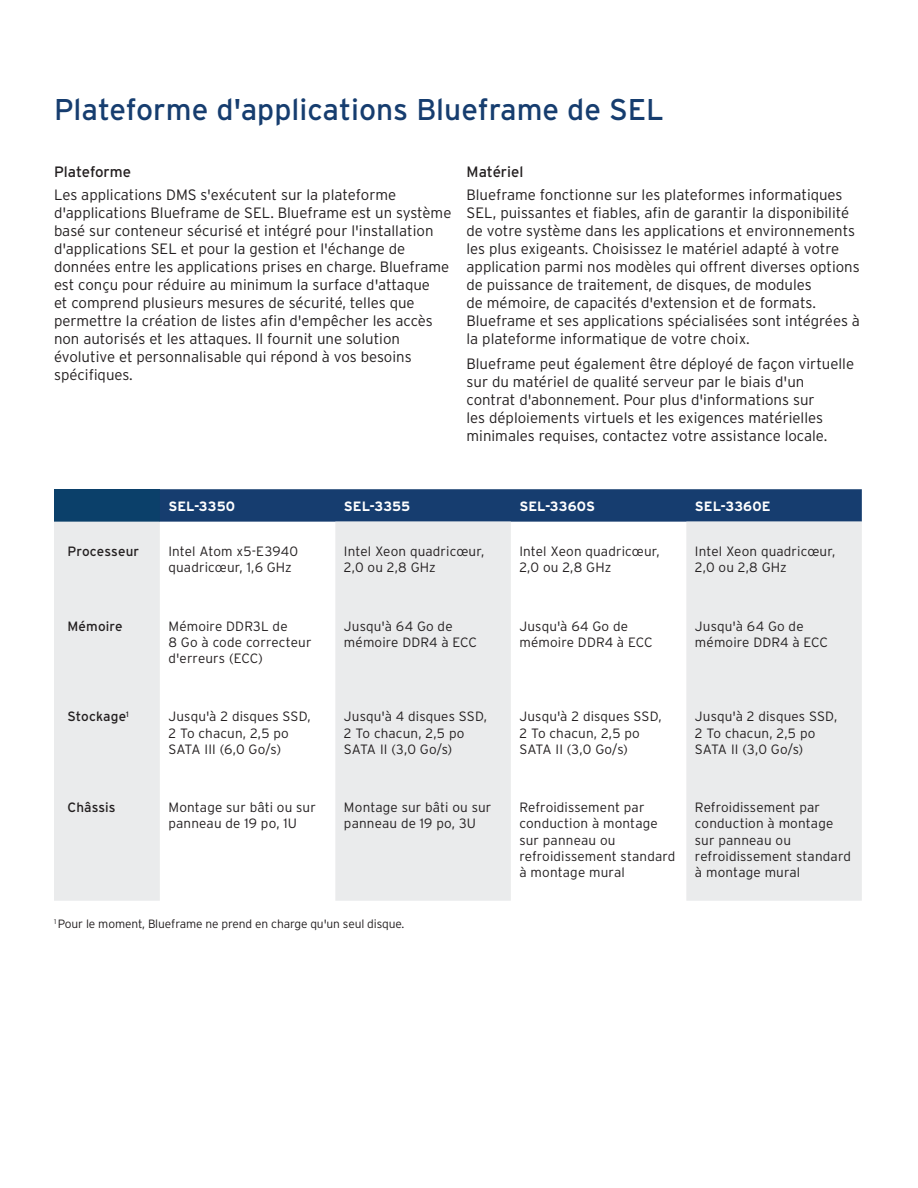
<style>
.page{position:relative;width:918px;height:1188px;background:#fff}
.page>*{position:absolute;margin:0;border:0;box-sizing:border-box;transform-origin:0 0}
.t1{font:30px "Interstate Poly";color:#163d6f}
.t2{font:300 15px/18px "Interstate Poly";color:#231f20}
.t3{font:15px "Interstate Poly";color:#231f20}
.t4{font:300 13.5px/16.2px "Interstate Poly";letter-spacing:.01em;color:#231f20}
.t5{font:700 13.5px "Interstate Poly";letter-spacing:.005em;color:#fff}
.t6{font:13.5px "Interstate Poly";letter-spacing:.01em;color:#231f20}
.t7{font:300 12px "Interstate Poly";letter-spacing:-.01em;color:#231f20}
</style>
<div class="page">
<div style="left:54px;top:489px;width:106px;height:33px;background:#0b406a"></div>
<div style="left:160px;top:489px;width:702px;height:33px;background:#163d6f"></div>
<svg style="left:54px;top:522px;width:808px;height:379px;fill:#eaebec"></svg>
<h1 class="t1" style="left:54px;top:88px;width:612px">Plateforme d'applications Blueframe de SEL</h1>
<p class="t3" style="left:54px;top:161px;width:79px">Plateforme</p>
<p class="t2" style="left:54px;top:185px;width:399px">Les applications DMS s'exécutent sur la plateforme d'applications Blueframe de SEL. Blueframe est un système basé sur conteneur sécurisé et intégré pour l'installation d'applications SEL et pour la gestion et l'échange de données entre les applications prises en charge. Blueframe est conçu pour réduire au minimum la surface d'attaque<br>et comprend plusieurs mesures de sécurité, telles que permettre la création de listes afin d'empêcher les accès non autorisés et les attaques. Il fournit une solution évolutive et personnalisable qui répond à vos besoins spécifiques.</p>
<p class="t3" style="left:467px;top:161px;width:58px">Matériel</p>
<p class="t2" style="left:467px;top:185px;width:395px">Blueframe fonctionne sur les plateformes informatiques SEL, puissantes et fiables, afin de garantir la disponibilité de votre système dans les applications et environnements les plus exigeants. Choisissez le matériel adapté à votre application parmi nos modèles qui offrent diverses options de puissance de traitement, de disques, de modules<br>de mémoire, de capacités d'extension et de formats.<br>Blueframe et ses applications spécialisées sont intégrées à la plateforme informatique de votre choix.</p>
<p class="t2" style="left:467px;top:354px;width:389px">Blueframe peut également être déployé de façon virtuelle sur du matériel de qualité serveur par le biais d'un contrat d'abonnement. Pour plus d'informations sur<br>les déploiements virtuels et les exigences matérielles minimales requises, contactez votre assistance locale.</p>
<p class="t5" style="left:168px;top:496px;width:68px">SEL-3350</p>
<p class="t5" style="left:344px;top:496px;width:68px">SEL-3355</p>
<p class="t5" style="left:519px;top:496px;width:77px">SEL-3360S</p>
<p class="t5" style="left:695px;top:496px;width:77px">SEL-3360E</p>
<p class="t6" style="left:68px;top:542px;width:73px">Processeur</p>
<p class="t4" style="left:168px;top:543px;width:131px">Intel Atom x5-E3940 quadricœur, 1,6 GHz</p>
<p class="t4" style="left:344px;top:543px;width:142px">Intel Xeon quadricœur,<br>2,0 ou 2,8 GHz</p>
<p class="t4" style="left:519px;top:543px;width:142px">Intel Xeon quadricœur,<br>2,0 ou 2,8 GHz</p>
<p class="t4" style="left:695px;top:543px;width:142px">Intel Xeon quadricœur,<br>2,0 ou 2,8 GHz</p>
<p class="t6" style="left:68px;top:616px;width:57px">Mémoire</p>
<p class="t4" style="left:168px;top:617px;width:145px">Mémoire DDR3L de<br>8 Go à code correcteur d'erreurs (ECC)</p>
<p class="t4" style="left:344px;top:617px;width:135px">Jusqu'à 64 Go de mémoire DDR4 à ECC</p>
<p class="t4" style="left:519px;top:617px;width:135px">Jusqu'à 64 Go de mémoire DDR4 à ECC</p>
<p class="t4" style="left:695px;top:617px;width:135px">Jusqu'à 64 Go de mémoire DDR4 à ECC</p>
<p class="t6" style="left:68px;top:707px;width:63px">Stockage<sup>1</sup></p>
<p class="t4" style="left:168px;top:708px;width:144px">Jusqu'à 2 disques SSD,<br>2 To chacun, 2,5 po<br>SATA III (6,0 Go/s)</p>
<p class="t4" style="left:344px;top:708px;width:145px">Jusqu'à 4 disques SSD,<br>2 To chacun, 2,5 po<br>SATA II (3,0 Go/s)</p>
<p class="t4" style="left:519px;top:708px;width:144px">Jusqu'à 2 disques SSD,<br>2 To chacun, 2,5 po<br>SATA II (3,0 Go/s)</p>
<p class="t4" style="left:695px;top:708px;width:144px">Jusqu'à 2 disques SSD,<br>2 To chacun, 2,5 po<br>SATA II (3,0 Go/s)</p>
<p class="t6" style="left:68px;top:798px;width:50px">Châssis</p>
<p class="t4" style="left:168px;top:798px;width:149px">Montage sur bâti ou sur panneau de 19 po, 1U</p>
<p class="t4" style="left:344px;top:798px;width:149px">Montage sur bâti ou sur panneau de 19 po, 3U</p>
<p class="t4" style="left:519px;top:798px;width:158px">Refroidissement par conduction à montage sur panneau ou refroidissement standard à montage mural</p>
<p class="t4" style="left:695px;top:798px;width:158px">Refroidissement par conduction à montage sur panneau ou refroidissement standard à montage mural</p>
<p class="t7" style="left:54px;top:915px;width:352px"><sup>1</sup> Pour le moment, Blueframe ne prend en charge qu'un seul disque.</p>
</div>
